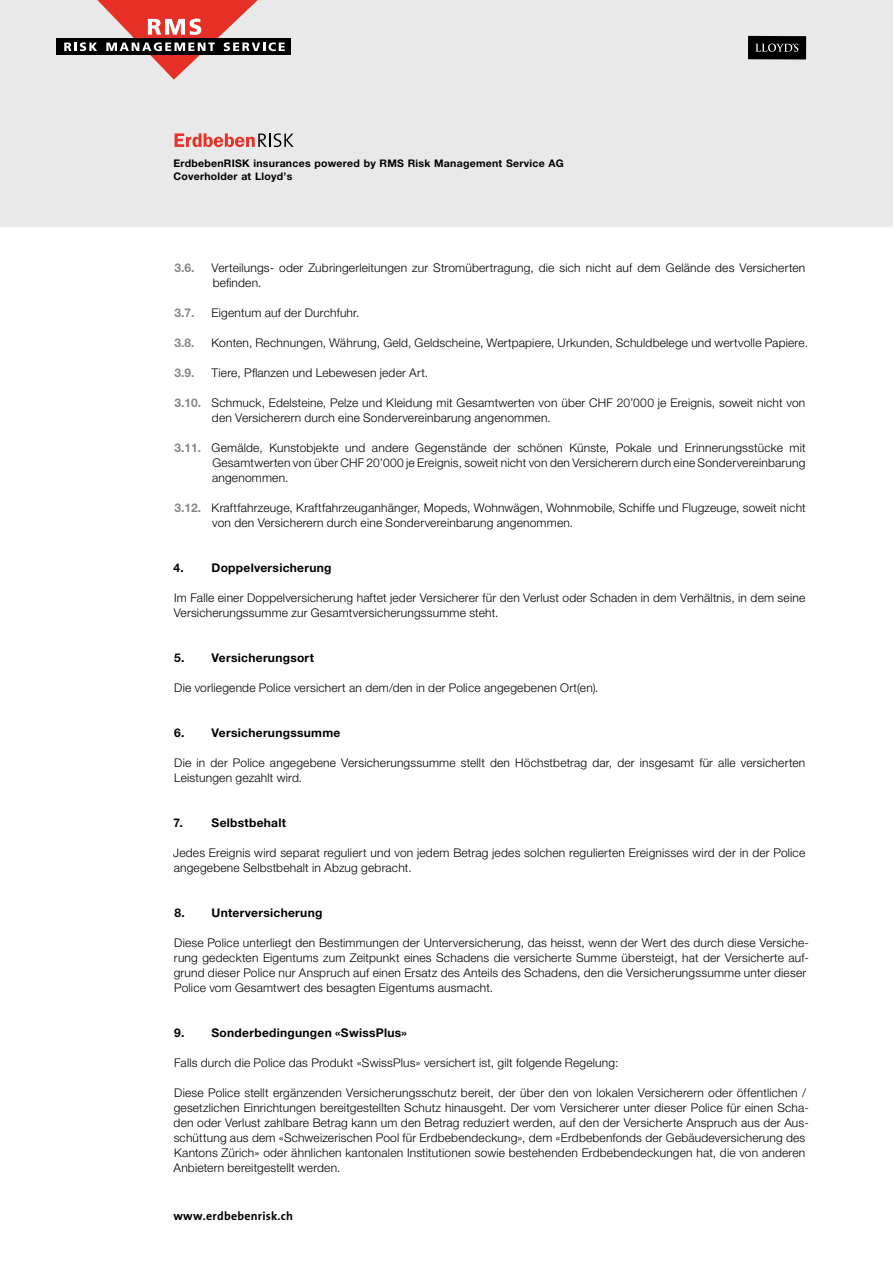
<style>
.page{position:relative;width:893px;height:1263px;background:#fff}
.page>*{position:absolute;margin:0;border:0;box-sizing:border-box;transform-origin:0 0}
.t1{font:300 12px/15px "Helvetica Neue LT Std";letter-spacing:.015em;color:#000}
.t2{font:700 12px "Helvetica Neue LT Std";letter-spacing:.025em;color:#000}
.t3{font:700 12px "The Sans";letter-spacing:.02em;color:#000}
.t4{font:700 12px "Helvetica Neue LT Std";color:#878787}
.t5{font:700 10.5px/13.5px "Helvetica Neue LT Std";letter-spacing:.025em;color:#000}
.s1{font-weight:700;color:#878787}
</style>
<div class="page">
<div style="left:0;top:0;width:893px;height:226px;background:#e9e9e9"></div>
<svg style="left:175px;top:133px;width:119px;height:14px"></svg>
<div style="left:56px;top:39px;width:235px;height:16px;background:#000"></div>
<svg style="left:64px;top:0;width:221px;height:80px"></svg>
<div style="left:748px;top:36px;width:58px;height:23px;background:#000"></div>
<svg style="left:755px;top:43px;width:43px;height:9px"></svg>
<p class="t5" style="left:173px;top:156px;width:392px">ErdbebenRISK insurances powered by RMS Risk Management Service AG<br>Coverholder at Lloyd’s</p>
<p class="t4" style="left:174px;top:260px;width:22px">3.6.</p>
<p class="t1" style="left:212px;top:260px;width:595px">Verteilungs- oder Zubringerleitungen zur Stromübertragung, die sich nicht auf dem Gelände des Versicherten befinden.</p>
<p class="t4" style="left:174px;top:305px;width:22px">3.7.</p>
<p class="t1" style="left:212px;top:305px;width:149px">Eigentum auf der Durchfuhr.</p>
<p class="t4" style="left:174px;top:335px;width:22px">3.8.</p>
<p class="t1" style="left:212px;top:335px;width:598px">Konten, Rechnungen, Währung, Geld, Geldscheine, Wertpapiere, Urkunden, Schuldbelege und wertvolle Papiere.</p>
<p class="t4" style="left:174px;top:365px;width:22px">3.9.</p>
<p class="t1" style="left:212px;top:365px;width:218px">Tiere, Pflanzen und Lebewesen jeder Art.</p>
<p class="t1" style="left:212px;top:395px;width:595px;text-indent:-38px"><span class="s1">3.10.</span> Schmuck, Edelsteine, Pelze und Kleidung mit Gesamtwerten von über CHF 20’000 je Ereignis, soweit nicht von den Versicherern durch eine Sondervereinbarung angenommen.</p>
<p class="t1" style="left:212px;top:440px;width:595px;text-align:justify;text-indent:-38px"><span class="s1">3.11.</span> Gemälde, Kunstobjekte und andere Gegenstände der schönen Künste, Pokale und Erinnerungsstücke mit Gesamtwerten von über CHF 20’000 je Ereignis, soweit nicht von den Versicherern durch eine Sondervereinbarung angenommen.</p>
<p class="t1" style="left:212px;top:500px;width:595px;text-indent:-38px"><span class="s1">3.12.</span> Kraftfahrzeuge, Kraftfahrzeuganhänger, Mopeds, Wohnwägen, Wohnmobile, Schiffe und Flugzeuge, soweit nicht von den Versicherern durch eine Sondervereinbarung angenommen.</p>
<p class="t2" style="left:173px;top:560px;width:160px">4. Doppelversicherung</p>
<p class="t1" style="left:174px;top:590px;width:633px">Im Falle einer Doppelversicherung haftet jeder Versicherer für den Verlust oder Schaden in dem Verhältnis, in dem seine<br>Versicherungssumme zur Gesamtversicherungssumme steht.</p>
<p class="t2" style="left:174px;top:650px;width:141px">5. Versicherungsort</p>
<p class="t1" style="left:174px;top:680px;width:426px">Die vorliegende Police versichert an dem/den in der Police angegebenen Ort(en).</p>
<p class="t2" style="left:174px;top:725px;width:168px">6. Versicherungssumme</p>
<p class="t1" style="left:174px;top:755px;width:633px">Die in der Police angegebene Versicherungssumme stellt den Höchstbetrag dar, der insgesamt für alle versicherten<br>Leistungen gezahlt wird.</p>
<p class="t2" style="left:174px;top:815px;width:114px">7. Selbstbehalt</p>
<p class="t1" style="left:173px;top:845px;width:634px">Jedes Ereignis wird separat reguliert und von jedem Betrag jedes solchen regulierten Ereignisses wird der in der Police angegebene Selbstbehalt in Abzug gebracht.</p>
<p class="t2" style="left:174px;top:905px;width:150px">8. Unterversicherung</p>
<p class="t1" style="left:174px;top:935px;width:637px">Diese Police unterliegt den Bestimmungen der Unterversicherung, das heisst, wenn der Wert des durch diese Versiche&shy;rung gedeckten Eigentums zum Zeitpunkt eines Schadens die versicherte Summe übersteigt, hat der Versicherte auf&shy;grund dieser Police nur Anspruch auf einen Ersatz des Anteils des Schadens, den die Versicherungssumme unter dieser Police vom Gesamtwert des besagten Eigentums ausmacht.</p>
<p class="t2" style="left:174px;top:1025px;width:234px">9. Sonderbedingungen «SwissPlus»</p>
<p class="t1" style="left:174px;top:1055px;width:446px">Falls durch die Police das Produkt «SwissPlus» versichert ist, gilt folgende Regelung:</p>
<p class="t1" style="left:173px;top:1085px;width:637px">Diese Police stellt ergänzenden Versicherungsschutz bereit, der über den von lokalen Versicherern oder öffentlichen / gesetzlichen Einrichtungen bereitgestellten Schutz hinausgeht. Der vom Versicherer unter dieser Police für einen Scha&shy;den oder Verlust zahlbare Betrag kann um den Betrag reduziert werden, auf den der Versicherte Anspruch aus der Aus&shy;schüttung aus dem «Schweizerischen Pool für Erdbebendeckung», dem «Erdbebenfonds der Gebäudeversicherung des Kantons Zürich» oder ähnlichen kantonalen Institutionen sowie bestehenden Erdbebendeckungen hat, die von anderen Anbietern bereitgestellt werden.</p>
<p class="t3" style="left:173px;top:1206px;width:121px">www.erdbebenrisk.ch</p>
</div>
